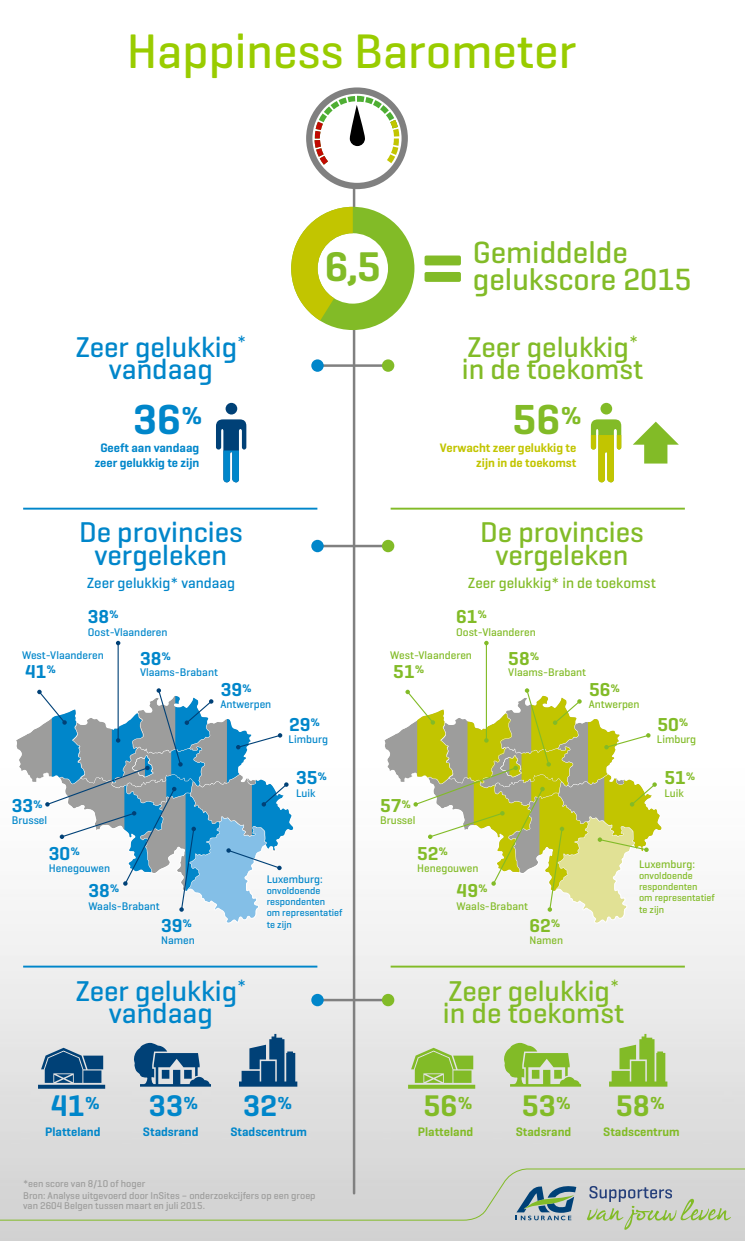
<style>
.page{position:relative;width:745px;height:1241px;background:#fff}
.page>*{position:absolute;margin:0;border:0;box-sizing:border-box;transform-origin:0 0}
.t1{font:500 49.25px "Geogrotesque";color:#9c0}
.t2{font:600 42.62px "Geogrotesque";color:#0086ca}
.t3{font:600 42.62px "Geogrotesque";color:#82bb27}
.t4{font:600 42.12px "Geogrotesque";color:#82bb27}
.t5{font:500 31.25px/27.1px "Geogrotesque";color:#82bb27}
.t6{font:600 30.38px "Geogrotesque";color:#0086ca}
.t7{font:600 30.38px "Geogrotesque";color:#82bb27}
.t8{font:500 29.12px/22.6px "Geogrotesque";color:#82bb27}
.t9{font:500 29.12px/22.6px "Geogrotesque";color:#0086ca;text-align:center}
.t10{font:600 19px "Geogrotesque";color:#82bb27}
.t11{font:600 19px "Geogrotesque";color:#0086ca}
.t12{font:500 15px "Geogrotesque";color:#82bb27}
.t13{font:500 15px "Geogrotesque";color:#0086ca}
.t14{font:600 12.5px/15px "Geogrotesque";color:#0086ca;text-align:center}
.t15{font:600 12.5px/15px "Geogrotesque";color:#c2c500;text-align:right}
.t16{font:600 12.5px "Geogrotesque";color:#82bb27}
.t17{font:500 11.25px "Geogrotesque";color:#82bb27}
.t18{font:500 11.25px "Geogrotesque";color:#0086ca}
.t19{font:500 10px/10px "Geogrotesque";color:#9d9d9c}
.t20{font:500 10px/11.2px "Geogrotesque";color:#82bb27}
.t21{font:500 10px/11.2px "Geogrotesque";color:#0086ca}
</style>
<div class="page">
<img style="left:0;top:281px;width:744px;height:959px">
<div style="left:0;top:1168px;width:744px;height:52px;background:#d5d5d5"></div>
<svg style="left:515px;top:1183px;width:61px;height:36px;background:#88a2a8"></svg>
<svg style="left:586px;top:1185px;width:144px;height:44px;background:#c1c9bd"></svg>
<hr style="left:318px;top:364px;width:68px;height:3px;background:#808080">
<div style="left:381px;top:359px;width:13px;height:13px;background:#82bb27;border-radius:50%"></div>
<div style="left:311px;top:359px;width:12px;height:13px;background:#0086ca;border-radius:50%"></div>
<hr style="left:318px;top:544px;width:68px;height:3px;background:#808080">
<svg style="left:381px;top:539px;width:13px;height:13px"></svg>
<div style="left:311px;top:539px;width:12px;height:13px;background:#0086ca;border-radius:50%"></div>
<hr style="left:318px;top:998px;width:68px;height:3px;background:#808080">
<svg style="left:381px;top:993px;width:13px;height:13px"></svg>
<div style="left:311px;top:993px;width:12px;height:13px;background:#0086ca;border-radius:50%"></div>
<hr style="left:390px;top:507px;width:294px;height:2px;background:#82bb27">
<hr style="left:390px;top:965px;width:294px;height:2px;background:#82bb27">
<hr style="left:23px;top:507px;width:294px;height:2px;background:#0086ca">
<hr style="left:23px;top:965px;width:294px;height:2px;background:#0086ca">
<svg style="left:632px;top:421px;width:46px;height:42px"></svg>
<svg style="left:424px;top:255px;width:36px;height:27px"></svg>
<svg style="left:216px;top:403px;width:30px;height:79px"></svg>
<svg style="left:590px;top:403px;width:31px;height:79px"></svg>
<hr style="left:485px;top:643px;width:1px;height:97px;background:#82bb27">
<svg style="left:484px;top:640px;width:4px;height:5px"></svg>
<svg style="left:383px;top:683px;width:278px;height:239px"></svg>
<hr style="left:117px;top:643px;width:2px;height:97px;background:#004177">
<svg style="left:116px;top:640px;width:4px;height:5px"></svg>
<svg style="left:16px;top:688px;width:277px;height:234px"></svg>
<svg style="left:38px;top:1047px;width:67px;height:41px;background:#527b9e"></svg>
<svg style="left:133px;top:1042px;width:78px;height:44px;background:#6d8fab"></svg>
<svg style="left:239px;top:1033px;width:58px;height:53px;background:#5d83a3"></svg>
<svg style="left:408px;top:1047px;width:67px;height:41px;background:#a5c96b"></svg>
<svg style="left:503px;top:1042px;width:77px;height:44px;background:#b0ce80"></svg>
<svg style="left:608px;top:1033px;width:59px;height:53px;background:#abcc76"></svg>
<hr style="left:352px;top:184px;width:3px;height:1009px;background:#808080">
<svg style="left:306px;top:87px;width:101px;height:102px"></svg>
<svg style="left:291px;top:207px;width:123px;height:123px"></svg>
<h1 class="t1" style="left:127px;top:20px;width:450px">Happiness Barometer</h1>
<h3 class="t9" style="left:75px;top:335px;width:172px">Zeer gelukkig<sup>* </sup>vandaag</h3>
<h3 class="t4" style="left:324px;top:240px;width:58px">6,5</h3>
<h3 class="t5" style="left:472px;top:237px;width:220px">Gemiddelde gelukscore 2015</h3>
<h3 class="t8" style="left:461px;top:335px;width:183px">Zeer gelukkig<sup>* </sup>in de toekomst</h3>
<h2 class="t2" style="left:133px;top:393px;width:71px">36<sup>%</sup></h2>
<h2 class="t3" style="left:512px;top:393px;width:71px">56<sup>%</sup></h2>
<p class="t14" style="left:95px;top:440px;width:106px">Geeft aan vandaag zeer gelukkig te zijn</p>
<p class="t15" style="left:439px;top:440px;width:138px">Verwacht zeer gelukkig te zijn in de toekomst</p>
<h3 class="t9" style="left:79px;top:520px;width:165px">De provincies vergeleken</h3>
<h3 class="t13" style="left:87px;top:573px;width:149px">Zeer gelukkig* vandaag</h3>
<h3 class="t8" style="left:480px;top:520px;width:165px;text-align:center">De provincies vergeleken</h3>
<h3 class="t12" style="left:467px;top:573px;width:189px">Zeer gelukkig* in de toekomst</h3>
<h3 class="t11" style="left:88px;top:604px;width:33px">38<sup>%</sup></h3>
<h3 class="t10" style="left:456px;top:604px;width:33px">61<sup>%</sup></h3>
<p class="t18" style="left:88px;top:624px;width:81px">Oost-Vlaanderen</p>
<p class="t18" style="left:140px;top:665px;width:79px">Vlaams-Brabant</p>
<p class="t18" style="left:22px;top:647px;width:83px">West-Vlaanderen</p>
<h3 class="t11" style="left:140px;top:646px;width:33px">38<sup>%</sup></h3>
<h3 class="t11" style="left:25px;top:659px;width:33px">41<sup>%</sup></h3>
<p class="t17" style="left:456px;top:624px;width:81px">Oost-Vlaanderen</p>
<p class="t17" style="left:508px;top:665px;width:79px">Vlaams-Brabant</p>
<p class="t17" style="left:390px;top:647px;width:83px">West-Vlaanderen</p>
<h3 class="t10" style="left:508px;top:646px;width:33px">58<sup>%</sup></h3>
<h3 class="t10" style="left:393px;top:659px;width:33px">51<sup>%</sup></h3>
<h3 class="t11" style="left:221px;top:678px;width:33px">39<sup>%</sup></h3>
<h3 class="t10" style="left:588px;top:678px;width:33px">56<sup>%</sup></h3>
<p class="t18" style="left:220px;top:697px;width:52px">Antwerpen</p>
<p class="t17" style="left:588px;top:697px;width:52px">Antwerpen</p>
<h3 class="t11" style="left:289px;top:712px;width:33px">29<sup>%</sup></h3>
<p class="t18" style="left:288px;top:731px;width:41px">Limburg</p>
<h3 class="t11" style="left:296px;top:765px;width:33px">35<sup>%</sup></h3>
<h3 class="t10" style="left:657px;top:712px;width:33px">50<sup>%</sup></h3>
<h3 class="t10" style="left:664px;top:765px;width:33px">51<sup>%</sup></h3>
<p class="t17" style="left:656px;top:731px;width:41px">Limburg</p>
<p class="t18" style="left:296px;top:785px;width:21px">Luik</p>
<p class="t17" style="left:664px;top:785px;width:21px">Luik</p>
<h3 class="t11" style="left:12px;top:793px;width:33px">33<sup>%</sup></h3>
<p class="t18" style="left:12px;top:813px;width:37px">Brussel</p>
<h3 class="t10" style="left:380px;top:793px;width:33px">57<sup>%</sup></h3>
<p class="t17" style="left:380px;top:813px;width:37px">Brussel</p>
<h3 class="t11" style="left:49px;top:841px;width:33px">30<sup>%</sup></h3>
<h3 class="t10" style="left:417px;top:841px;width:33px">52<sup>%</sup></h3>
<p class="t18" style="left:49px;top:860px;width:63px">Henegouwen</p>
<h3 class="t11" style="left:88px;top:878px;width:33px">38<sup>%</sup></h3>
<p class="t18" style="left:88px;top:898px;width:73px">Waals-Brabant</p>
<h3 class="t11" style="left:161px;top:913px;width:33px">39<sup>%</sup></h3>
<p class="t18" style="left:266px;top:871px;width:57px">Luxemburg:</p>
<p class="t21" style="left:266px;top:884px;width:77px">onvoldoende respondenten<br>om representatief te zijn</p>
<p class="t17" style="left:417px;top:860px;width:63px">Henegouwen</p>
<h3 class="t10" style="left:456px;top:878px;width:33px">49<sup>%</sup></h3>
<p class="t17" style="left:456px;top:898px;width:73px">Waals-Brabant</p>
<h3 class="t10" style="left:529px;top:913px;width:33px">62<sup>%</sup></h3>
<p class="t17" style="left:638px;top:856px;width:57px">Luxemburg:</p>
<p class="t20" style="left:638px;top:869px;width:77px">onvoldoende respondenten<br>om representatief te zijn</p>
<p class="t18" style="left:161px;top:933px;width:35px">Namen</p>
<p class="t17" style="left:529px;top:933px;width:35px">Namen</p>
<h3 class="t9" style="left:75px;top:978px;width:172px">Zeer gelukkig<sup>* </sup>vandaag</h3>
<h3 class="t8" style="left:442px;top:978px;width:183px">Zeer gelukkig<sup>* </sup>in de toekomst</h3>
<h3 class="t6" style="left:51px;top:1086px;width:51px">41<sup>%</sup></h3>
<h3 class="t6" style="left:149px;top:1086px;width:51px">33<sup>%</sup></h3>
<h3 class="t6" style="left:243px;top:1086px;width:51px">32<sup>%</sup></h3>
<p class="t14" style="left:45px;top:1123px;width:57px">Platteland</p>
<p class="t14" style="left:143px;top:1123px;width:57px">Stadsrand</p>
<p class="t14" style="left:230px;top:1123px;width:78px">Stadscentrum</p>
<p class="t19" style="left:23px;top:1177px;width:124px">*een score van 8/10 of hoger</p>
<p class="t19" style="left:23px;top:1189px;width:294px">Bron: Analyse uitgevoerd door InSites – onderzoekcijfers op een groep van 2604 Belgen tussen maart en juli 2015.</p>
<h3 class="t7" style="left:423px;top:1086px;width:51px">56<sup>%</sup></h3>
<h3 class="t7" style="left:521px;top:1086px;width:51px">53<sup>%</sup></h3>
<h3 class="t7" style="left:615px;top:1086px;width:51px">58<sup>%</sup></h3>
<p class="t16" style="left:417px;top:1123px;width:57px">Platteland</p>
<p class="t16" style="left:515px;top:1123px;width:57px">Stadsrand</p>
<p class="t16" style="left:602px;top:1123px;width:78px">Stadscentrum</p>
</div>
